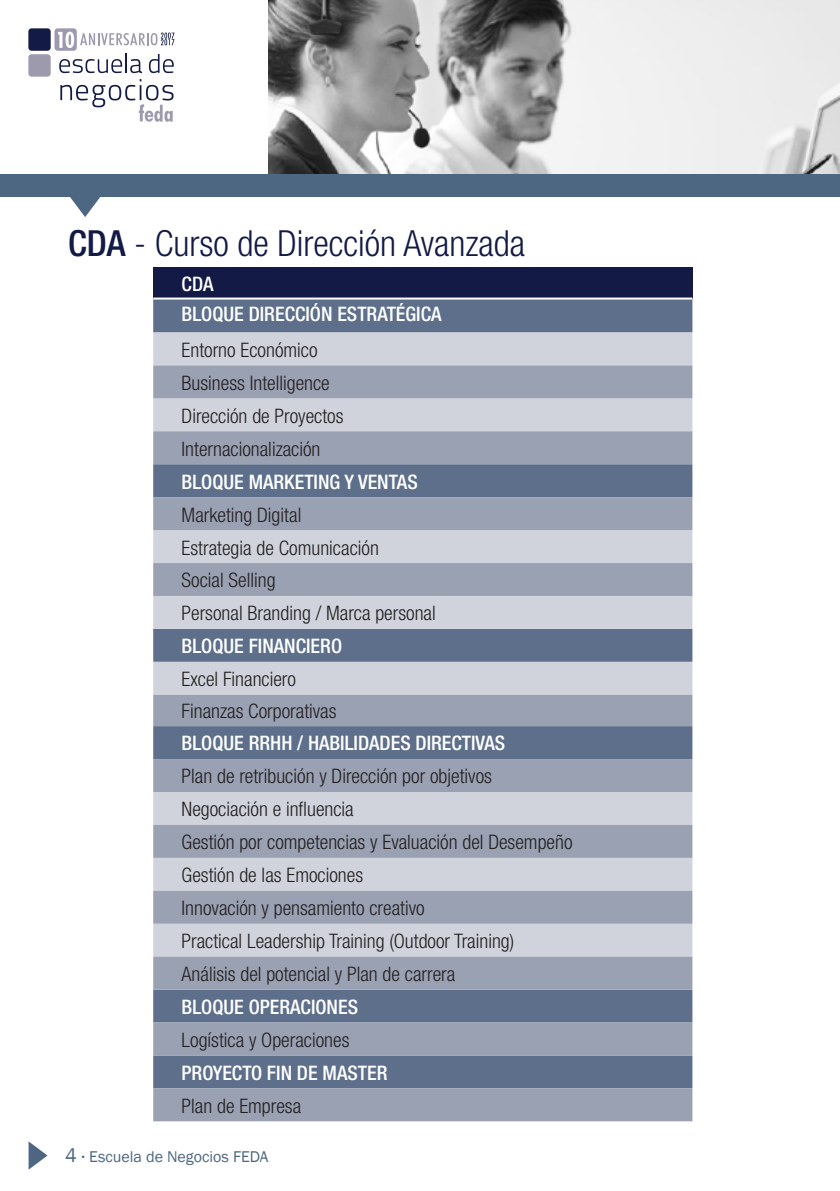
<style>
.page{position:relative;width:840px;height:1191px;background:#fff}
.page>*{position:absolute;margin:0;border:0;box-sizing:border-box;transform-origin:0 0}
.t1{font:300 condensed 36px "Helvetica Neue";color:#121a45}
.t2{font:300 condensed 20px/33px "Helvetica Neue";color:#231f20}
.t3{font:500 condensed 20px/30.4px "Helvetica Neue";color:#fff}
.t4{font:16px "Franklin Gothic";color:#4d6682}
.s1{font-weight:500}
.s2{font-size:20px}
</style>
<div class="page">
<img style="left:268px;top:0;width:571px;height:174px">
<svg style="left:29px;top:1141px;width:18px;height:28px"></svg>
<svg style="left:68px;top:196px;width:34px;height:21px"></svg>
<div style="left:28px;top:54px;width:23px;height:23px;background:#9d9aae;border-radius:3px"></div>
<div style="left:28px;top:28px;width:23px;height:23px;background:#121a45;border-radius:3px"></div>
<svg style="left:60px;top:79px;width:113px;height:43px"></svg>
<svg style="left:54px;top:28px;width:120px;height:45px"></svg>
<div style="left:0;top:174px;width:839px;height:22px;background:#4d6682"></div>
<div style="left:153px;top:267px;width:539px;height:31px;background:#121a45"></div>
<div style="left:153px;top:299px;width:539px;height:33px;background:#5d6f8a"></div>
<div style="left:153px;top:332px;width:539px;height:33px;background:#d0d3dc"></div>
<svg style="left:153px;top:365px;width:539px;height:756px;fill:#9aa1b3"></svg>
<hr style="left:153px;top:297px;width:539px;height:2px;background:#fff">
<h1 class="t1" style="left:68px;top:222px;width:458px"><span class="s1">CDA</span> - Curso de Dirección Avanzada</h1>
<p class="t3" style="left:181px;top:268px;width:261px">CDA<br>BLOQUE DIRECCIÓN ESTRATÉGICA</p>
<p class="t2" style="left:181px;top:333px;width:163px">Entorno Económico<br>Business Intelligence<br>Dirección de Proyectos<br>Internacionalización</p>
<p class="t3" style="left:181px;top:466px;width:237px">BLOQUE MARKETING Y VENTAS</p>
<p class="t2" style="left:181px;top:498px;width:255px">Marketing Digital<br>Estrategia de Comunicación<br>Social Selling<br>Personal Branding / Marca personal</p>
<p class="t3" style="left:181px;top:630px;width:162px">BLOQUE FINANCIERO</p>
<p class="t2" style="left:181px;top:663px;width:156px;line-height:32.2px">Excel Financiero<br>Finanzas Corporativas</p>
<p class="t3" style="left:181px;top:728px;width:325px">BLOQUE RRHH / HABILIDADES DIRECTIVAS</p>
<p class="t2" style="left:181px;top:759px;width:392px">Plan de retribución y Dirección por objetivos Negociación e influencia<br>Gestión por competencias y Evaluación del Desempeño Gestión de las Emociones<br>Innovación y pensamiento creativo<br>Practical Leadership Training (Outdoor Training)<br>Análisis del potencial y Plan de carrera</p>
<p class="t3" style="left:181px;top:991px;width:178px">BLOQUE OPERACIONES</p>
<p class="t2" style="left:181px;top:1023px;width:169px">Logística y Operaciones</p>
<p class="t3" style="left:181px;top:1057px;width:207px">PROYECTO FIN DE MASTER</p>
<p class="t2" style="left:181px;top:1089px;width:121px">Plan de Empresa</p>
<p class="t4" style="left:65px;top:1146px;width:204px"><span class="s2">4 ·</span> Escuela de Negocios FEDA</p>
</div>
